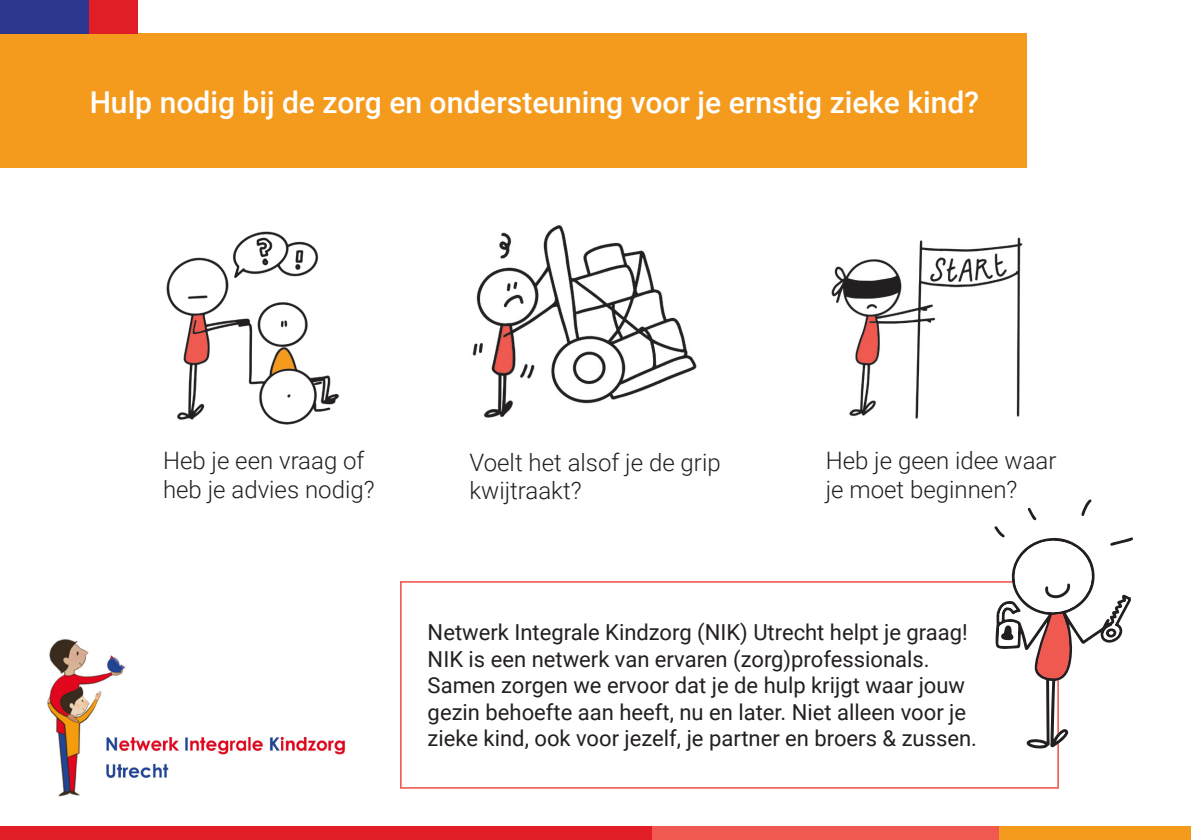
<style>
.page{position:relative;width:1191px;height:840px;background:#fff}
.page>*{position:absolute;margin:0;border:0;box-sizing:border-box;transform-origin:0 0}
.t1{font:500 30px "Roboto";color:#fff}
.t2{font:300 24px/28.8px "Roboto";color:#231f20}
.t3{font:22px/26.4px "Roboto";color:#231f20}
</style>
<div class="page">
<div style="left:400px;top:580px;width:659px;height:208px;border:2px solid #f0594f"></div>
<img style="left:47px;top:639px;width:299px;height:158px">
<div style="left:0;top:825px;width:652px;height:14px;background:#e11e25"></div>
<div style="left:652px;top:825px;width:347px;height:14px;background:#f0594f"></div>
<div style="left:999px;top:825px;width:192px;height:14px;background:#f49b1e"></div>
<img style="left:831px;top:237px;width:192px;height:182px">
<img style="left:166px;top:231px;width:173px;height:194px">
<img style="left:472px;top:225px;width:225px;height:193px">
<div style="left:0;top:33px;width:1026px;height:135px;background:#f49b1e"></div>
<div style="left:0;top:0;width:91px;height:33px;background:#2d3790"></div>
<div style="left:89px;top:0;width:48px;height:33px;background:#e11e25"></div>
<svg style="left:994px;top:499px;width:139px;height:249px"></svg>
<p class="t1" style="left:90px;top:81px;width:890px">Hulp nodig bij de zorg en ondersteuning voor je ernstig zieke kind?</p>
<p class="t1" style="left:389px;top:81px;width:350px">voor je ernstig zieke kind?</p>
<p class="t2" style="left:163px;top:445px;width:203px">Heb je een vraag of</p>
<p class="t2" style="left:163px;top:474px;width:213px">heb je advies nodig?</p>
<p class="t2" style="left:469px;top:446px;width:253px">Voelt het alsof je de grip kwijtraakt?</p>
<p class="t2" style="left:825px;top:445px;width:232px">Heb je geen idee waar</p>
<p class="t2" style="left:825px;top:474px;width:193px">je moet beginnen?</p>
<p class="t3" style="left:428px;top:618px;width:541px">Netwerk Integrale Kindzorg (NIK) Utrecht helpt je graag!<br>NIK is een netwerk van ervaren (zorg)professionals.</p>
<p class="t3" style="left:428px;top:671px;width:551px">Samen zorgen we ervoor dat je de hulp krijgt waar jouw gezin behoefte aan heeft, nu en later. Niet alleen voor je zieke kind, ook voor jezelf, je partner en broers &amp; zussen.</p>
</div>
